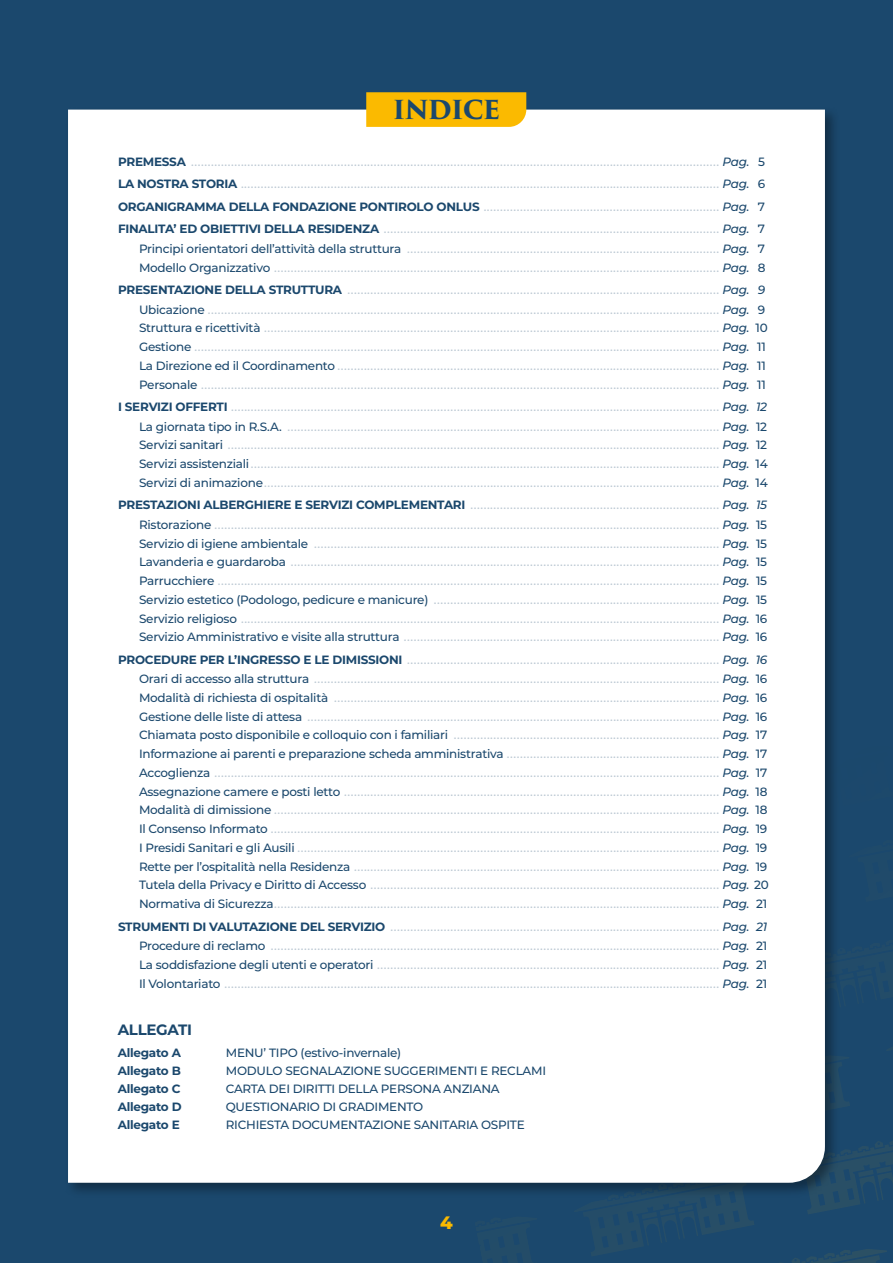
<style>
.page{position:relative;width:893px;height:1263px;background:#1b486d}
.page>*{position:absolute;margin:0;border:0;box-sizing:border-box;transform-origin:0 0}
.t1{font:700 25.5px "Trajan Pro 3";letter-spacing:-.035em;color:#1b486d}
.t2{font:800 18px "Montserrat";color:#fbba00}
.t3{font:700 15px "Montserrat";letter-spacing:-.02em;color:#1b486d}
.t4{font:500 12px/18.9px "Montserrat";letter-spacing:-.02em;color:#bbc8d3;text-align:justify}
.t5{font:500 12px "Montserrat";letter-spacing:-.02em;color:#1b486d}
.t6{font:700 12px "Montserrat";letter-spacing:-.02em;color:#1b486d}
.s1{font-weight:700;color:#1b486d}
.s2{font-style:italic;color:#1b486d}
.s3{color:#1b486d}
</style>
<div class="page">
<svg style="left:592px;top:1049px;width:301px;height:214px"></svg>
<div style="left:65px;top:106px;width:775px;height:1092px;background:#000;opacity:.35"></div>
<div style="left:68px;top:110px;width:757px;height:1073px;background:#fff"></div>
<svg style="left:366px;top:92px;width:160px;height:35px;background:#f9ba04"></svg>
<h1 class="t1" style="left:393px;top:91px;width:109px">INDICE</h1>
<p class="t4" style="left:118px;top:150px;width:649px;line-height:22.5px"><span class="s1">PREMESSA</span> ............................................................................................................................................................... <span class="s2">Pag.</span> <span class="s3">5<br></span><span class="s1">LA NOSTRA STORIA</span> ................................................................................................................................................ <span class="s2">Pag.</span> <span class="s3">6<br></span><span class="s1">ORGANIGRAMMA DELLA FONDAZIONE PONTIROLO ONLUS</span> ....................................................................... <span class="s2">Pag.</span> <span class="s3">7<br></span><span class="s1">FINALITA’ ED OBIETTIVI DELLA RESIDENZA</span> ..................................................................................................... <span class="s2">Pag.</span> <span class="s3">7</span></p>
<p class="t4" style="left:139px;top:239px;width:628px"><span class="s3">Principi orientatori dell’attività della struttura</span> .............................................................................................. <span class="s2">Pag.</span> <span class="s3">7<br>Modello Organizzativo</span> ...................................................................................................................................... <span class="s2">Pag.</span> <span class="s3">8</span></p>
<p class="t4" style="left:139px;top:280px;width:630px;text-align:left;text-indent:-21px"><span class="s1">PRESENTAZIONE DELLA STRUTTURA</span> ................................................................................................................ <span class="s2">Pag. 9<br></span><span class="s3">Ubicazione</span> .......................................................................................................................................................... <span class="s2">Pag.</span> <span class="s3">9<br>Struttura e ricettività</span> ......................................................................................................................................... <span class="s2">Pag.</span> <span class="s3">10<br>Gestione</span> .............................................................................................................................................................. <span class="s2">Pag.</span> <span class="s3">11<br>La Direzione ed il Coordinamento</span> ................................................................................................................... <span class="s2">Pag.</span> <span class="s3">11<br>Personale</span> ............................................................................................................................................................ <span class="s2">Pag.</span> <span class="s3">11</span></p>
<p class="t4" style="left:139px;top:397px;width:630px;text-indent:-21px"><span class="s1">I SERVIZI OFFERTI</span> ................................................................................................................................................... <span class="s2">Pag. 12<br></span><span class="s3">La giornata tipo in R.S.A.</span> .................................................................................................................................. <span class="s2">Pag.</span> <span class="s3">12<br>Servizi sanitari</span> .................................................................................................................................................... <span class="s2">Pag.</span> <span class="s3">12<br>Servizi assistenziali</span>............................................................................................................................................. <span class="s2">Pag.</span> <span class="s3">14<br>Servizi di animazione</span>......................................................................................................................................... <span class="s2">Pag.</span> <span class="s3">14</span></p>
<p class="t4" style="left:139px;top:495px;width:630px;text-indent:-21px"><span class="s1">PRESTAZIONI ALBERGHIERE E SERVIZI COMPLEMENTARI</span> ........................................................................... <span class="s2">Pag. 15<br></span><span class="s3">Ristorazione</span> ........................................................................................................................................................ <span class="s2">Pag.</span> <span class="s3">15<br>Servizio di igiene ambientale</span> .......................................................................................................................... <span class="s2">Pag.</span> <span class="s3">15<br>Lavanderia e guardaroba</span> ................................................................................................................................. <span class="s2">Pag.</span> <span class="s3">15<br>Parrucchiere</span> ....................................................................................................................................................... <span class="s2">Pag.</span> <span class="s3">15<br>Servizio estetico (Podologo, pedicure e manicure)</span> ...................................................................................... <span class="s2">Pag.</span> <span class="s3">15<br>Servizio religioso</span> ................................................................................................................................................ <span class="s2">Pag.</span> <span class="s3">16<br>Servizio Amministrativo e visite alla struttura</span> ............................................................................................... <span class="s2">Pag.</span> <span class="s3">16</span></p>
<p class="t4" style="left:139px;top:650px;width:631px;text-align:left;text-indent:-21px"><span class="s1">PROCEDURE PER L’INGRESSO E LE DIMISSIONI</span> .............................................................................................. <span class="s2">Pag. 16<br></span><span class="s3">Orari di accesso alla struttura</span> .......................................................................................................................... <span class="s2">Pag.</span> <span class="s3">16<br>Modalità di richiesta di ospitalità</span> .................................................................................................................... <span class="s2">Pag.</span> <span class="s3">16<br>Gestione delle liste di attesa</span> ............................................................................................................................ <span class="s2">Pag.</span> <span class="s3">16<br>Chiamata posto disponibile e colloquio con i familiari</span> ................................................................................ <span class="s2">Pag.</span> <span class="s3">17<br>Informazione ai parenti e preparazione scheda amministrativa</span> ................................................................ <span class="s2">Pag.</span> <span class="s3">17<br>Accoglienza</span> ........................................................................................................................................................ <span class="s2">Pag.</span> <span class="s3">17<br>Assegnazione camere e posti letto</span> ................................................................................................................. <span class="s2">Pag.</span> <span class="s3">18<br>Modalità di dimissione</span> ...................................................................................................................................... <span class="s2">Pag.</span> <span class="s3">18<br>Il Consenso Informato</span> ....................................................................................................................................... <span class="s2">Pag.</span> <span class="s3">19<br>I Presidi Sanitari e gli Ausili</span> ............................................................................................................................... <span class="s2">Pag.</span> <span class="s3">19<br>Rette per l’ospitalità nella Residenza</span> .............................................................................................................. <span class="s2">Pag.</span> <span class="s3">19<br>Tutela della Privacy e Diritto di Accesso</span> ......................................................................................................... <span class="s2">Pag.</span> <span class="s3">20<br>Normativa di Sicurezza</span>...................................................................................................................................... <span class="s2">Pag.</span> <span class="s3">21</span></p>
<p class="t4" style="left:139px;top:916px;width:630px;text-indent:-21px"><span class="s1">STRUMENTI DI VALUTAZIONE DEL SERVIZIO</span> ................................................................................................... <span class="s2">Pag. 21<br></span><span class="s3">Procedure di reclamo</span> ....................................................................................................................................... <span class="s2">Pag.</span> <span class="s3">21<br>La soddisfazione degli utenti e operatori</span> ....................................................................................................... <span class="s2">Pag.</span> <span class="s3">21<br>Il Volontariato</span> ..................................................................................................................................................... <span class="s2">Pag.</span> <span class="s3">21</span></p>
<p class="t3" style="left:118px;top:1019px;width:76px">ALLEGATI</p>
<p class="t6" style="left:118px;top:1044px;width:65px">Allegato A</p>
<p class="t5" style="left:226px;top:1045px;width:177px">MENU’ TIPO (estivo-invernale)</p>
<p class="t6" style="left:118px;top:1062px;width:65px">Allegato B</p>
<p class="t5" style="left:226px;top:1063px;width:322px">MODULO SEGNALAZIONE SUGGERIMENTI E RECLAMI</p>
<p class="t6" style="left:118px;top:1080px;width:64px">Allegato C</p>
<p class="t5" style="left:226px;top:1081px;width:275px">CARTA DEI DIRITTI DELLA PERSONA ANZIANA</p>
<p class="t6" style="left:118px;top:1098px;width:65px">Allegato D</p>
<p class="t5" style="left:226px;top:1099px;width:199px">QUESTIONARIO DI GRADIMENTO</p>
<p class="t6" style="left:118px;top:1116px;width:63px">Allegato E</p>
<p class="t5" style="left:226px;top:1117px;width:300px">RICHIESTA DOCUMENTAZIONE SANITARIA OSPITE</p>
<h2 class="t2" style="left:440px;top:1209px;width:14px">4</h2>
</div>
